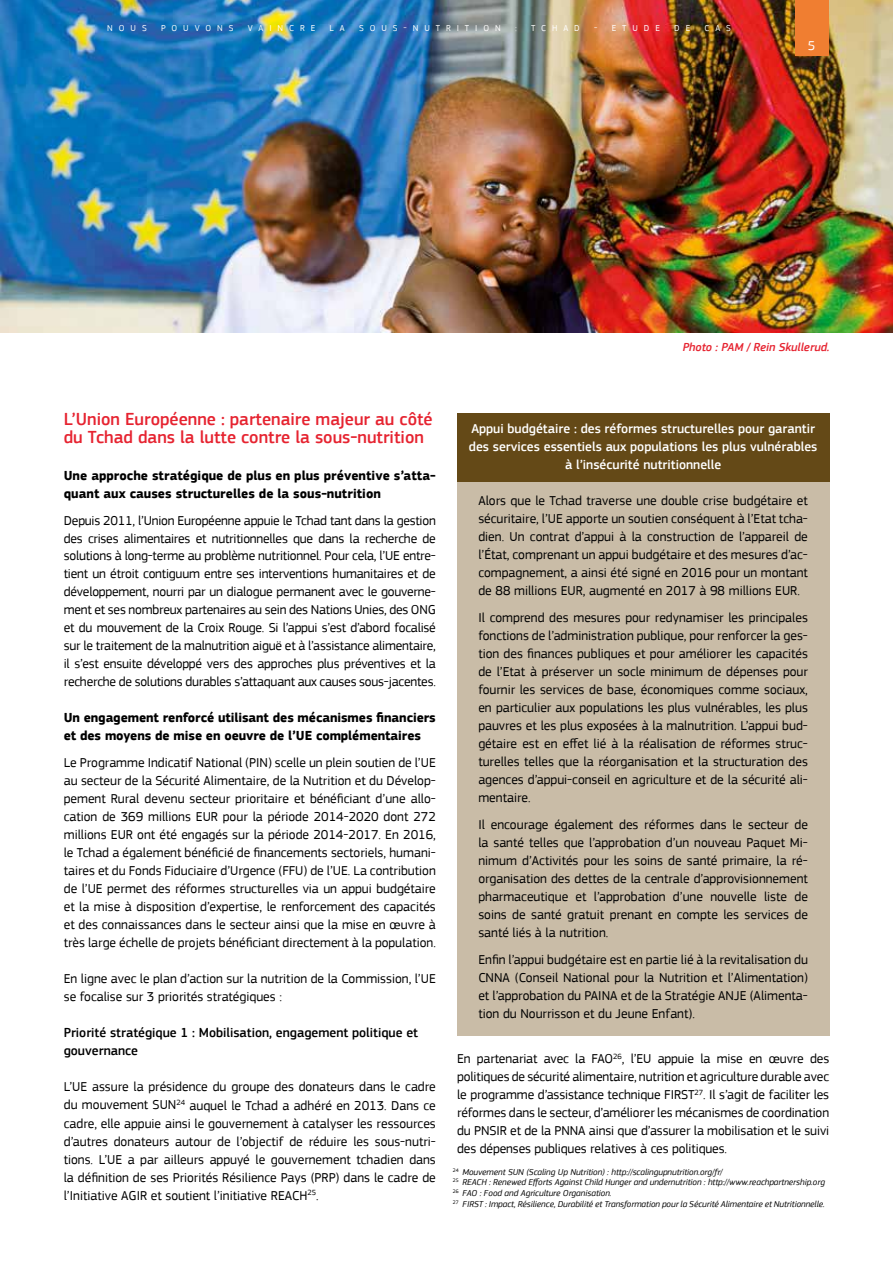
<style>
.page{position:relative;width:893px;height:1263px;background:#fff}
.page>*{position:absolute;margin:0;border:0;box-sizing:border-box;transform-origin:0 0}
.t1{font:500 18px/18px "PF Square Sans Pro";color:#e62330}
.t2{font:13.5px/18px "PF Square Sans Pro";color:#000;text-align:justify}
.t3{font:700 13.5px/18px "PF Square Sans Pro";letter-spacing:-.005em;color:#000}
.t4{font:500 13.5px/18px "PF Square Sans Pro";color:#fff;text-align:center}
.t5{font:500 13.5px/18px "PF Square Sans Pro";color:#000}
.t6{font:13.5px "PF Square Sans Pro";color:#fff}
.t7{font:italic 500 12px "PF Square Sans Pro";color:#e62330}
.t8{font:italic 9px/10.8px "PF Square Sans Pro";color:#000}
.t9{font:9px "PF Square Sans Pro";letter-spacing:.66em;color:#fff}
</style>
<div class="page">
<div style="left:457px;top:449px;width:372px;height:586px;background:#c9bca7"></div>
<div style="left:457px;top:413px;width:372px;height:68px;background:#644917"></div>
<img style="left:0;top:0;width:893px;height:332px">
<div style="left:795px;top:0;width:34px;height:55px;background:#f07e31"></div>
<p class="t9" style="left:107px;top:23px;width:41px">NOUS</p>
<p class="t9" style="left:161px;top:23px;width:74px">POUVONS</p>
<p class="t9" style="left:248px;top:23px;width:69px">VAINCRE</p>
<p class="t9" style="left:330px;top:23px;width:17px">L A</p>
<p class="t9" style="left:359px;top:23px;width:143px">SOUS-NUTRITION</p>
<p class="t9" style="left:515px;top:23px;width:3px">:</p>
<p class="t9" style="left:531px;top:23px;width:50px">TCHAD</p>
<p class="t9" style="left:594px;top:23px;width:67px">- ETUDE</p>
<p class="t9" style="left:674px;top:23px;width:18px">D E</p>
<p class="t9" style="left:705px;top:23px;width:28px">CAS</p>
<p class="t6" style="left:808px;top:37px;width:9px">5</p>
<p class="t7" style="left:683px;top:340px;width:148px">Photo : PAM / Rein Skullerud.</p>
<h1 class="t1" style="left:64px;top:411px;width:370px">L’Union Européenne : partenaire majeur au côté du Tchad dans la lutte contre la sous-nutrition</h1>
<p class="t3" style="left:64px;top:466px;width:373px">Une approche stratégique de plus en plus préventive s’atta&shy;quant aux causes structurelles de la sous-nutrition</p>
<p class="t2" style="left:64px;top:511px;width:374px">Depuis 2011, l’Union Européenne appuie le Tchad tant dans la gestion des crises alimentaires et nutritionnelles que dans la recherche de solutions à long-terme au problème nutritionnel. Pour cela, l’UE entre&shy;tient un étroit contiguum entre ses interventions humanitaires et de développement, nourri par un dialogue permanent avec le gouverne&shy;ment et ses nombreux partenaires au sein des Nations Unies, des ONG et du mouvement de la Croix Rouge. Si l’appui s’est d’abord focalisé sur le traitement de la malnutrition aiguë et à l’assistance alimentaire, il s’est ensuite développé vers des approches plus préventives et la recherche de solutions durables s’attaquant aux causes sous-jacentes.</p>
<p class="t3" style="left:64px;top:709px;width:374px">Un engagement renforcé utilisant des mécanismes financiers et des moyens de mise en oeuvre de l’UE complémentaires</p>
<p class="t2" style="left:64px;top:754px;width:374px">Le Programme Indicatif National (PIN) scelle un plein soutien de l’UE au secteur de la Sécurité Alimentaire, de la Nutrition et du Dévelop&shy;pement Rural devenu secteur prioritaire et bénéficiant d’une allo&shy;cation de 369 millions EUR pour la période 2014-2020 dont 272 millions EUR ont été engagés sur la période 2014-2017. En 2016, le Tchad a également bénéficié de financements sectoriels, humani&shy;taires et du Fonds Fiduciaire d’Urgence (FFU) de l’UE. La contribution de l’UE permet des réformes structurelles via un appui budgétaire et la mise à disposition d’expertise, le renforcement des capacités et des connaissances dans le secteur ainsi que la mise en œuvre à très large échelle de projets bénéficiant directement à la population.</p>
<p class="t2" style="left:64px;top:970px;width:374px">En ligne avec le plan d’action sur la nutrition de la Commission, l’UE se focalise sur 3 priorités stratégiques :</p>
<p class="t5" style="left:64px;top:1024px;width:356px">Priorité stratégique 1 : Mobilisation, engagement politique et gouvernance</p>
<p class="t2" style="left:64px;top:1078px;width:374px">L’UE assure la présidence du groupe des donateurs dans le cadre du mouvement SUN<sup>24</sup> auquel le Tchad a adhéré en 2013. Dans ce cadre, elle appuie ainsi le gouvernement à catalyser les ressources d’autres donateurs autour de l’objectif de réduire les sous-nutri&shy;tions. L’UE a par ailleurs appuyé le gouvernement tchadien dans la définition de ses Priorités Résilience Pays (PRP) dans le cadre de l’Initiative AGIR et soutient l’initiative REACH<sup>25</sup>.</p>
<p class="t4" style="left:469px;top:420px;width:350px">Appui budgétaire : des réformes structurelles pour garantir des services essentiels aux populations les plus vulnérables à l’insécurité nutritionnelle</p>
<p class="t2" style="left:478px;top:492px;width:331px">Alors que le Tchad traverse une double crise budgétaire et sécuritaire, l’UE apporte un soutien conséquent à l’Etat tcha&shy;dien. Un contrat d’appui à la construction de l’appareil de l’État, comprenant un appui budgétaire et des mesures d’ac&shy;compagnement, a ainsi été signé en 2016 pour un montant de 88 millions EUR, augmenté en 2017 à 98 millions EUR.</p>
<p class="t2" style="left:478px;top:609px;width:331px">Il comprend des mesures pour redynamiser les principales fonctions de l’administration publique, pour renforcer la ges&shy;tion des finances publiques et pour améliorer les capacités de l’Etat à préserver un socle minimum de dépenses pour fournir les services de base, économiques comme sociaux, en particulier aux populations les plus vulnérables, les plus pauvres et les plus exposées à la malnutrition. L’appui bud&shy;gétaire est en effet lié à la réalisation de réformes struc&shy;turelles telles que la réorganisation et la structuration des agences d’appui-conseil en agriculture et de la sécurité ali&shy;mentaire.</p>
<p class="t2" style="left:478px;top:816px;width:331px">Il encourage également des réformes dans le secteur de la santé telles que l’approbation d’un nouveau Paquet Mi&shy;nimum d’Activités pour les soins de santé primaire, la ré&shy;organisation des dettes de la centrale d’approvisionnement pharmaceutique et l’approbation d’une nouvelle liste de soins de santé gratuit prenant en compte les services de santé liés à la nutrition.</p>
<p class="t2" style="left:478px;top:951px;width:331px">Enfin l’appui budgétaire est en partie lié à la revitalisation du CNNA (Conseil National pour la Nutrition et l’Alimentation) et l’approbation du PAINA et de la Stratégie ANJE (Alimenta&shy;tion du Nourrisson et du Jeune Enfant).</p>
<p class="t2" style="left:457px;top:1050px;width:374px">En partenariat avec la FAO<sup>26</sup>, l’EU appuie la mise en œuvre des politiques de sécurité alimentaire, nutrition et agriculture durable avec le programme d’assistance technique FIRST<sup>27</sup>. Il s’agit de faciliter les réformes dans le secteur, d’améliorer les mécanismes de coordination du PNSIR et de la PNNA ainsi que d’assurer la mobilisation et le suivi des dépenses publiques relatives à ces politiques.</p>
<p class="t8" style="left:453px;top:1166px;width:374px"><sup>24</sup> Mouvement SUN (Scaling Up Nutrition) : http://scalingupnutrition.org/fr/<br><sup>25</sup> REACH : Renewed Efforts Against Child Hunger and undernutrition : http://www.reachpartnership.org <sup>26</sup> FAO : Food and Agriculture Organisation.<br><sup>27</sup> FIRST : Impact, Résilience, Durabilité et Transformation pour la Sécurité Alimentaire et Nutritionnelle.</p>
</div>
